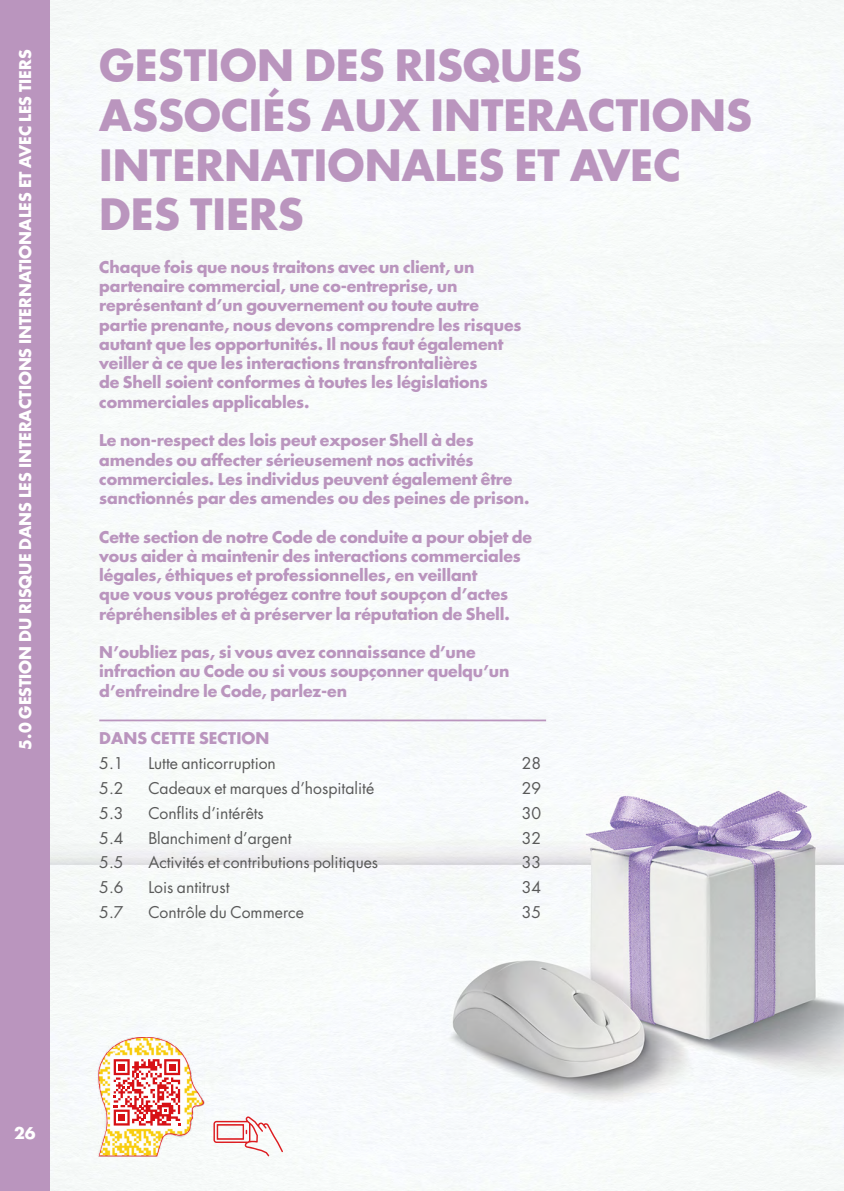
<style>
.page{position:relative;width:844px;height:1191px;background:#fff}
.page>*{position:absolute;margin:0;border:0;box-sizing:border-box;transform-origin:0 0}
.H1__lillac{font:700 42px/49.5px "Futura Std";color:#ba95be}
.Intro__lillac{font:700 15.75px/19.2px "Futura Std";letter-spacing:-.01em;color:#ba95be}
.Sub-contents{font:15.75px "Futura Std";color:#595959}
.t1{font:700 15.75px "Futura Std";color:#fff}
.H2__lillac{font:700 15.75px "Futura Std";color:#ba95be}
</style>
<div class="page">
<img style="left:50px;top:0;width:793px;height:1191px">
<div style="left:0;top:0;width:50px;height:1191px;background:#ba95be"></div>
<hr style="left:99px;top:719px;width:447px;height:2px;background:#ba95be">
<svg style="left:213px;top:1116px;width:70px;height:40px"></svg>
<img style="left:97px;top:1037px;width:107px;height:119px">
<svg style="left:114px;top:1059px;width:66px;height:66px"></svg>
<p class="t1" style="left:15px;top:749px;width:701px;rotate:-90deg">5.0 GESTION DU RISQUE DANS LES INTERACTIONS INTERNATIONALES ET AVEC LES TIERS</p>
<p class="H1__lillac" style="left:99px;top:40px;width:654px">GESTION DES RISQUES<br>ASSOCIÉS AUX INTERACTIONS<br>INTERNATIONALES ET AVEC<br>DES TIERS</p>
<p class="Intro__lillac" style="left:99px;top:257px;width:424px">Chaque fois que nous traitons avec un client, un partenaire commercial, une co-entreprise, un représentant d’un gouvernement ou toute autre partie prenante, nous devons comprendre les risques autant que les opportunités. Il nous faut également veiller à ce que les interactions transfrontalières<br>de Shell soient conformes à toutes les législations commerciales applicables.</p>
<p class="Intro__lillac" style="left:99px;top:430px;width:431px">Le non-respect des lois peut exposer Shell à des amendes ou affecter sérieusement nos activités commerciales. Les individus peuvent également être sanctionnés par des amendes ou des peines de prison.</p>
<p class="Intro__lillac" style="left:99px;top:527px;width:434px">Cette section de notre Code de conduite a pour objet de vous aider à maintenir des interactions commerciales légales, éthiques et professionnelles, en veillant<br>que vous vous protégez contre tout soupçon d’actes répréhensibles et à préserver la réputation de Shell.</p>
<p class="Intro__lillac" style="left:99px;top:642px;width:411px">N’oubliez pas, si vous avez connaissance d’une infraction au Code ou si vous soupçonner quelqu’un d’enfreindre le Code, parlez-en</p>
<p class="H2__lillac" style="left:99px;top:728px;width:171px">DANS CETTE SECTION</p>
<p class="Sub-contents" style="left:99px;top:753px;width:26px">5.1</p>
<p class="Sub-contents" style="left:148px;top:753px;width:129px">Lutte anticorruption</p>
<p class="Sub-contents" style="left:521px;top:753px;width:21px">28</p>
<p class="Sub-contents" style="left:99px;top:778px;width:26px">5.2</p>
<p class="Sub-contents" style="left:148px;top:778px;width:227px">Cadeaux et marques d’hospitalité</p>
<p class="Sub-contents" style="left:521px;top:778px;width:21px">29</p>
<p class="Sub-contents" style="left:99px;top:803px;width:26px">5.3</p>
<p class="Sub-contents" style="left:148px;top:803px;width:117px">Conflits d’intérêts</p>
<p class="Sub-contents" style="left:521px;top:803px;width:21px">30</p>
<p class="Sub-contents" style="left:99px;top:827px;width:26px">5.4</p>
<p class="Sub-contents" style="left:148px;top:827px;width:145px">Blanchiment d’argent</p>
<p class="Sub-contents" style="left:521px;top:827px;width:21px">32</p>
<p class="Sub-contents" style="left:99px;top:852px;width:26px">5.5</p>
<p class="Sub-contents" style="left:148px;top:852px;width:231px">Activités et contributions politiques</p>
<p class="Sub-contents" style="left:521px;top:852px;width:21px">33</p>
<p class="Sub-contents" style="left:99px;top:877px;width:26px">5.6</p>
<p class="Sub-contents" style="left:148px;top:877px;width:83px">Lois antitrust</p>
<p class="Sub-contents" style="left:521px;top:877px;width:21px">34</p>
<p class="Sub-contents" style="left:99px;top:902px;width:26px">5.7</p>
<p class="Sub-contents" style="left:148px;top:902px;width:157px">Contrôle du Commerce</p>
<p class="Sub-contents" style="left:521px;top:902px;width:21px">35</p>
<p class="t1" style="left:14px;top:1123px;width:23px">26</p>
</div>
